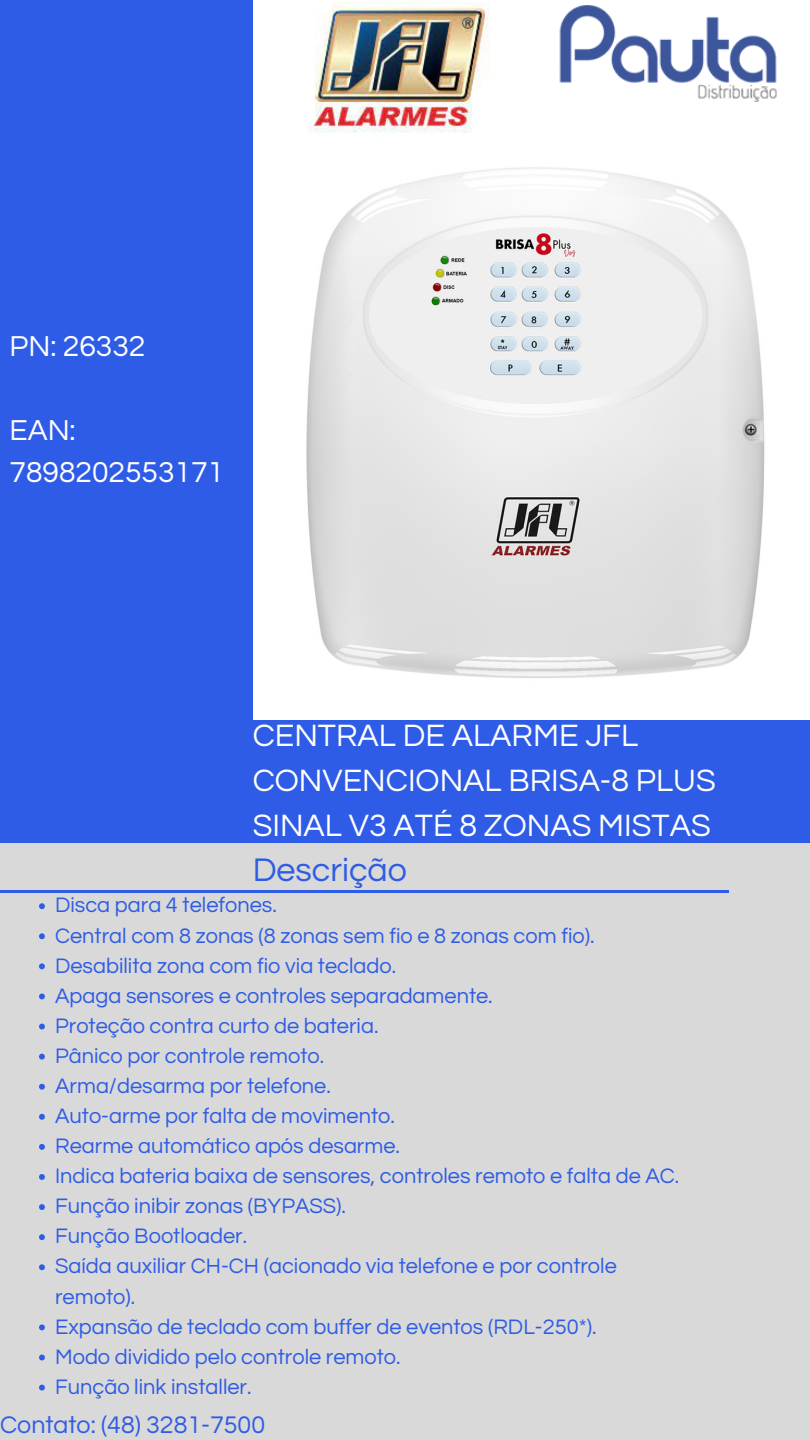
<style>
.page{position:relative;width:810px;height:1440px;background:#fff}
.page>*{position:absolute;margin:0;border:0;box-sizing:border-box;transform-origin:0 0}
.t1{font:34px "Questrial";color:#2e5ce6}
.t2{font:32.1px/44.7px "Questrial";color:#fff}
.t3{font:30px/42px "Questrial";color:#fff}
.t4{font:25px "Questrial";color:#2e5ce6}
.t5{font:21.8px/30.1px "Questrial";color:#2e5ce6}
</style>
<div class="page">
<div style="left:0;top:837px;width:810px;height:603px;background:#d9d9d9"></div>
<div style="left:0;top:0;width:253px;height:843px;background:#2e5ce6"></div>
<div style="left:253px;top:720px;width:557px;height:123px;background:#2e5ce6"></div>
<img style="left:559px;top:5px;width:218px;height:96px">
<hr style="left:0;top:890px;width:729px;height:3px;background:#2e5ce6">
<img style="left:310px;top:1px;width:179px;height:132px">
<img style="left:306px;top:167px;width:459px;height:511px">
<svg style="left:39px;top:903px;width:6px;height:6px"></svg>
<svg style="left:39px;top:933px;width:6px;height:6px"></svg>
<svg style="left:39px;top:963px;width:6px;height:6px"></svg>
<svg style="left:39px;top:994px;width:6px;height:5px"></svg>
<svg style="left:39px;top:1024px;width:6px;height:5px"></svg>
<svg style="left:39px;top:1054px;width:6px;height:6px"></svg>
<svg style="left:39px;top:1084px;width:6px;height:6px"></svg>
<svg style="left:39px;top:1114px;width:6px;height:6px"></svg>
<svg style="left:39px;top:1144px;width:6px;height:6px"></svg>
<svg style="left:39px;top:1174px;width:6px;height:6px"></svg>
<svg style="left:39px;top:1204px;width:6px;height:6px"></svg>
<svg style="left:39px;top:1234px;width:6px;height:6px"></svg>
<svg style="left:39px;top:1264px;width:6px;height:6px"></svg>
<svg style="left:39px;top:1324px;width:6px;height:6px"></svg>
<svg style="left:39px;top:1355px;width:6px;height:5px"></svg>
<svg style="left:39px;top:1385px;width:6px;height:6px"></svg>
<p class="t3" style="left:10px;top:326px;width:137px">PN: 26332</p>
<h4 class="t3" style="left:10px;top:410px;width:216px">EAN:<br>7898202553171</h4>
<h1 class="t2" style="left:253px;top:714px;width:465px">CENTRAL DE ALARME JFL<br>CONVENCIONAL BRISA-8 PLUS<br>SINAL V3 ATÉ 8 ZONAS MISTAS</h1>
<h3 class="t1" style="left:253px;top:854px;width:156px">Descrição</h3>
<h2 class="t5" style="left:55px;top:891px;width:223px">Disca para 4 telefones.</h2>
<p class="t5" style="left:55px;top:921px;width:541px">Central com 8 zonas (8 zonas sem fio e 8 zonas com fio).</p>
<p class="t5" style="left:55px;top:951px;width:343px">Desabilita zona com fio via teclado.</p>
<p class="t5" style="left:55px;top:981px;width:439px">Apaga sensores e controles separadamente.</p>
<p class="t5" style="left:55px;top:1011px;width:325px">Proteção contra curto de bateria.</p>
<p class="t5" style="left:55px;top:1041px;width:271px">Pânico por controle remoto.</p>
<p class="t5" style="left:55px;top:1071px;width:277px">Arma/desarma por telefone.</p>
<p class="t5" style="left:55px;top:1101px;width:341px">Auto-arme por falta de movimento.</p>
<p class="t5" style="left:55px;top:1131px;width:346px">Rearme automático após desarme.</p>
<p class="t5" style="left:55px;top:1162px;width:626px">Indica bateria baixa de sensores, controles remoto e falta de AC.</p>
<p class="t5" style="left:55px;top:1192px;width:292px">Função inibir zonas (BYPASS).</p>
<p class="t5" style="left:55px;top:1222px;width:194px">Função Bootloader.</p>
<p class="t5" style="left:55px;top:1252px;width:563px">Saída auxiliar CH-CH (acionado via telefone e por controle remoto).</p>
<p class="t5" style="left:55px;top:1312px;width:543px">Expansão de teclado com buffer de eventos (RDL-250*).</p>
<p class="t5" style="left:55px;top:1342px;width:347px">Modo dividido pelo controle remoto.</p>
<p class="t5" style="left:55px;top:1372px;width:198px">Função link installer.</p>
<p class="t4" style="left:0;top:1412px;width:267px">Contato: (48) 3281-7500</p>
</div>
